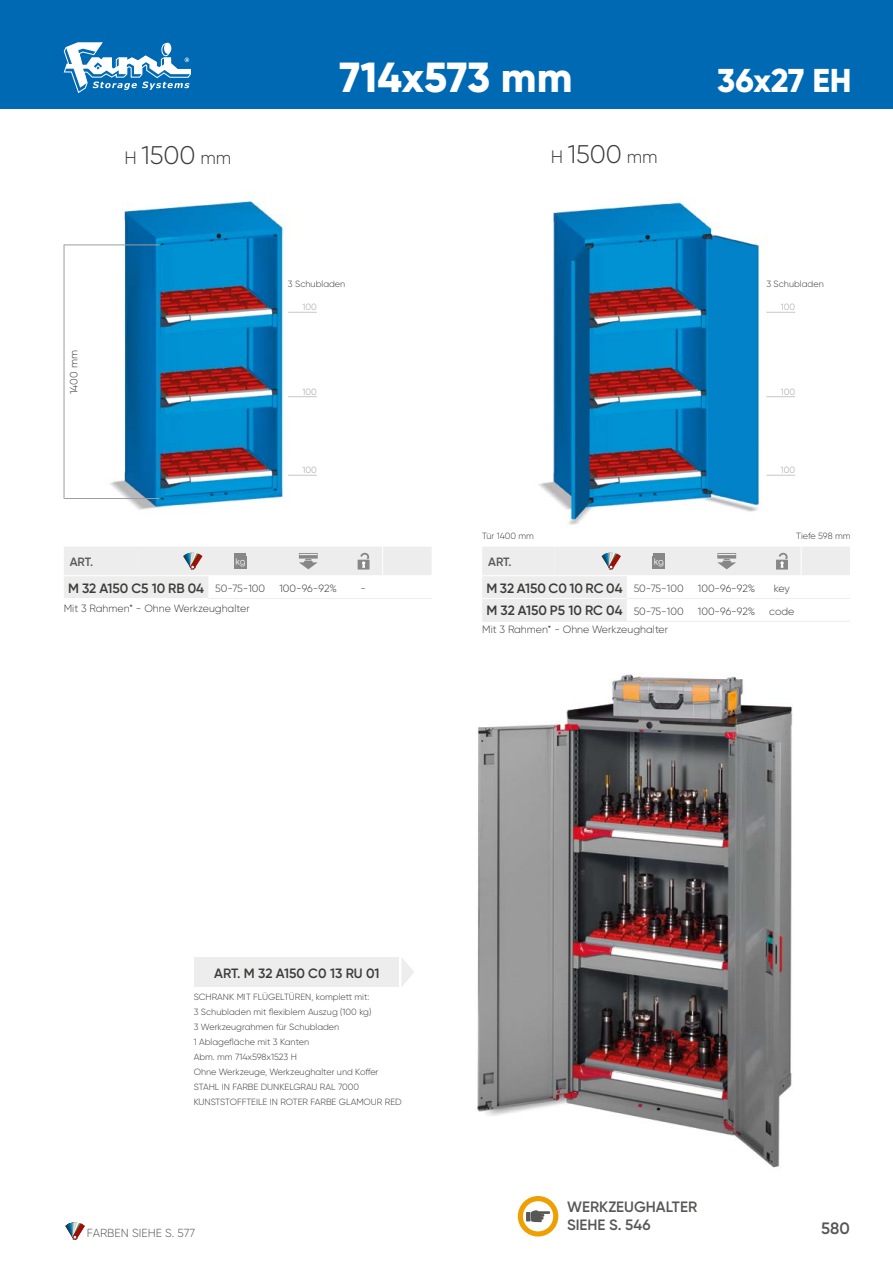
<style>
.page{position:relative;width:893px;height:1263px;background:#fff}
.page>*{position:absolute;margin:0;border:0;box-sizing:border-box;transform-origin:0 0}
.t1{font:800 42px "Gilroy";color:#fff}
.t2{font:800 33px "Gilroy";color:#fff}
.t3{font:300 25.5px "Gilroy";color:#3c3c3b}
.t4{font:600 16.5px "Gilroy";color:#575756}
.t5{font:600 15px/18px "Gilroy";color:#575756}
.t6{font:600 13.5px "Gilroy";color:#3c3c3b}
.t7{font:600 12px "Gilroy";letter-spacing:-.01em;color:#575756}
.t8{font:300 11.7px "Gilroy";color:#575756}
.t9{font:300 10.5px "Gilroy";color:#3c3c3b}
.t10{font:300 9px/15px "Gilroy";color:#3c3c3b}
.t11{font:300 9px "Gilroy";color:#9d9d9c}
.t12{font:8.7px "Rounded Elegance";color:#fff}
.s1{font-size:18px}
.s2{font-weight:300;font-size:10.5px}
</style>
<div class="page">
<svg style="left:65px;top:1222px;width:20px;height:18px"></svg>
<div style="left:0;top:0;width:893px;height:108px;background:#0069b4"></div>
<img style="left:64px;top:201px;width:253px;height:309px">
<img style="left:538px;top:201px;width:257px;height:324px">
<hr style="left:208px;top:598px;width:64px;height:1px;background:#ededed">
<hr style="left:272px;top:598px;width:72px;height:1px;background:#ededed">
<hr style="left:344px;top:598px;width:39px;height:1px;background:#ededed">
<hr style="left:383px;top:598px;width:49px;height:1px;background:#ededed">
<svg style="left:64px;top:547px;width:368px;height:51px"></svg>
<hr style="left:482px;top:621px;width:72px;height:1px;background:#ededed">
<hr style="left:554px;top:621px;width:73px;height:1px;background:#ededed">
<hr style="left:627px;top:621px;width:64px;height:1px;background:#ededed">
<hr style="left:691px;top:621px;width:72px;height:1px;background:#ededed">
<hr style="left:763px;top:621px;width:38px;height:1px;background:#ededed">
<hr style="left:801px;top:621px;width:49px;height:1px;background:#ededed">
<svg style="left:482px;top:547px;width:368px;height:74px"></svg>
<img style="left:477px;top:673px;width:316px;height:495px">
<svg style="left:288px;top:312px;width:29px;height:1px"></svg>
<svg style="left:766px;top:312px;width:29px;height:1px"></svg>
<svg style="left:288px;top:396px;width:29px;height:1px"></svg>
<svg style="left:766px;top:396px;width:29px;height:1px"></svg>
<svg style="left:288px;top:475px;width:29px;height:1px"></svg>
<svg style="left:766px;top:475px;width:29px;height:1px"></svg>
<div style="left:518px;top:1196px;width:40px;height:40px;background:#efa000;border-radius:50%"></div>
<div style="left:523px;top:1201px;width:30px;height:30px;background:#fff;border-radius:50%"></div>
<svg style="left:531px;top:1210px;width:20px;height:12px"></svg>
<div style="left:526px;top:1212px;width:5px;height:9px;background:#575756"></div>
<hr style="left:64px;top:245px;width:95px;height:1px;background:#9d9d9c">
<hr style="left:64px;top:498px;width:95px;height:1px;background:#9d9d9c">
<hr style="left:64px;top:245px;width:1px;height:254px;background:#9d9d9c">
<div style="left:195px;top:957px;width:204px;height:30px;background:#ededed"></div>
<svg style="left:401px;top:958px;width:13px;height:28px"></svg>
<svg style="left:63px;top:42px;width:128px;height:51px"></svg>
<h1 class="t1" style="left:339px;top:51px;width:235px">714x573 mm</h1>
<h3 class="t3" style="left:124px;top:139px;width:108px"><span class="s1">H</span> 1500 <span class="s1">mm</span></h3>
<h3 class="t3" style="left:551px;top:138px;width:108px"><span class="s1">H</span> 1500 <span class="s1">mm</span></h3>
<h2 class="t2" style="left:717px;top:60px;width:136px">36x27 EH</h2>
<p class="t10" style="left:288px;top:276px;width:59px">3 Schubladen</p>
<p class="t10" style="left:766px;top:276px;width:59px">3 Schubladen</p>
<p class="t9" style="left:67px;top:394px;width:45px;rotate:-90deg">1400 mm</p>
<p class="t11" style="left:302px;top:302px;width:16px">100</p>
<p class="t11" style="left:781px;top:302px;width:16px">100</p>
<p class="t11" style="left:302px;top:386px;width:16px">100</p>
<p class="t11" style="left:781px;top:386px;width:16px">100</p>
<p class="t11" style="left:302px;top:464px;width:16px">100</p>
<p class="t11" style="left:781px;top:464px;width:16px">100</p>
<p class="t10" style="left:482px;top:528px;width:53px">Tür 1400 mm</p>
<p class="t10" style="left:796px;top:528px;width:56px">Tiefe 598 mm</p>
<h3 class="t7" style="left:70px;top:554px;width:25px">ART.</h3>
<p class="t12" style="left:235px;top:557px;width:12px">kg</p>
<h3 class="t6" style="left:68px;top:579px;width:199px">M 32 A150 C5 10 RB 04 <span class="s2">50-75-100</span></h3>
<p class="t9" style="left:279px;top:582px;width:59px">100-96-92%</p>
<p class="t9" style="left:361px;top:582px;width:7px">-</p>
<p class="t9" style="left:64px;top:601px;width:187px">Mit 3 Rahmen* - Ohne Werkzeughalter</p>
<h3 class="t7" style="left:488px;top:554px;width:25px">ART.</h3>
<p class="t12" style="left:654px;top:557px;width:12px">kg</p>
<h3 class="t6" style="left:486px;top:579px;width:199px">M 32 A150 C0 10 RC 04 <span class="s2">50-75-100</span></h3>
<p class="t9" style="left:698px;top:582px;width:59px">100-96-92%</p>
<p class="t9" style="left:774px;top:582px;width:17px">key</p>
<h3 class="t6" style="left:486px;top:602px;width:199px">M 32 A150 P5 10 RC 04 <span class="s2">50-75-100</span></h3>
<p class="t9" style="left:698px;top:605px;width:59px">100-96-92%</p>
<p class="t9" style="left:769px;top:605px;width:27px">code</p>
<p class="t9" style="left:482px;top:623px;width:187px">Mit 3 Rahmen* - Ohne Werkzeughalter</p>
<h3 class="t6" style="left:214px;top:964px;width:167px">ART. M 32 A150 C0 13 RU 01</h3>
<p class="t10" style="left:194px;top:989px;width:209px">SCHRANK MIT FLÜGELTÜREN, komplett mit:<br>3 Schubladen mit flexiblem Auszug (100 kg)<br>3 Werkzeugrahmen für Schubladen<br>1 Ablagefläche mit 3 Kanten<br>Abm. mm 714x598x1523 H<br>Ohne Werkzeuge, Werkzeughalter und Koffer STAHL IN FARBE DUNKELGRAU RAL 7000<br>KUNSTSTOFFTEILE IN ROTER FARBE GLAMOUR RED</p>
<p class="t8" style="left:87px;top:1226px;width:110px">FARBEN SIEHE S. 577</p>
<h3 class="t5" style="left:567px;top:1197px;width:132px">WERKZEUGHALTER<br>SIEHE S. 546</h3>
<h3 class="t4" style="left:821px;top:1218px;width:30px">580</h3>
</div>
